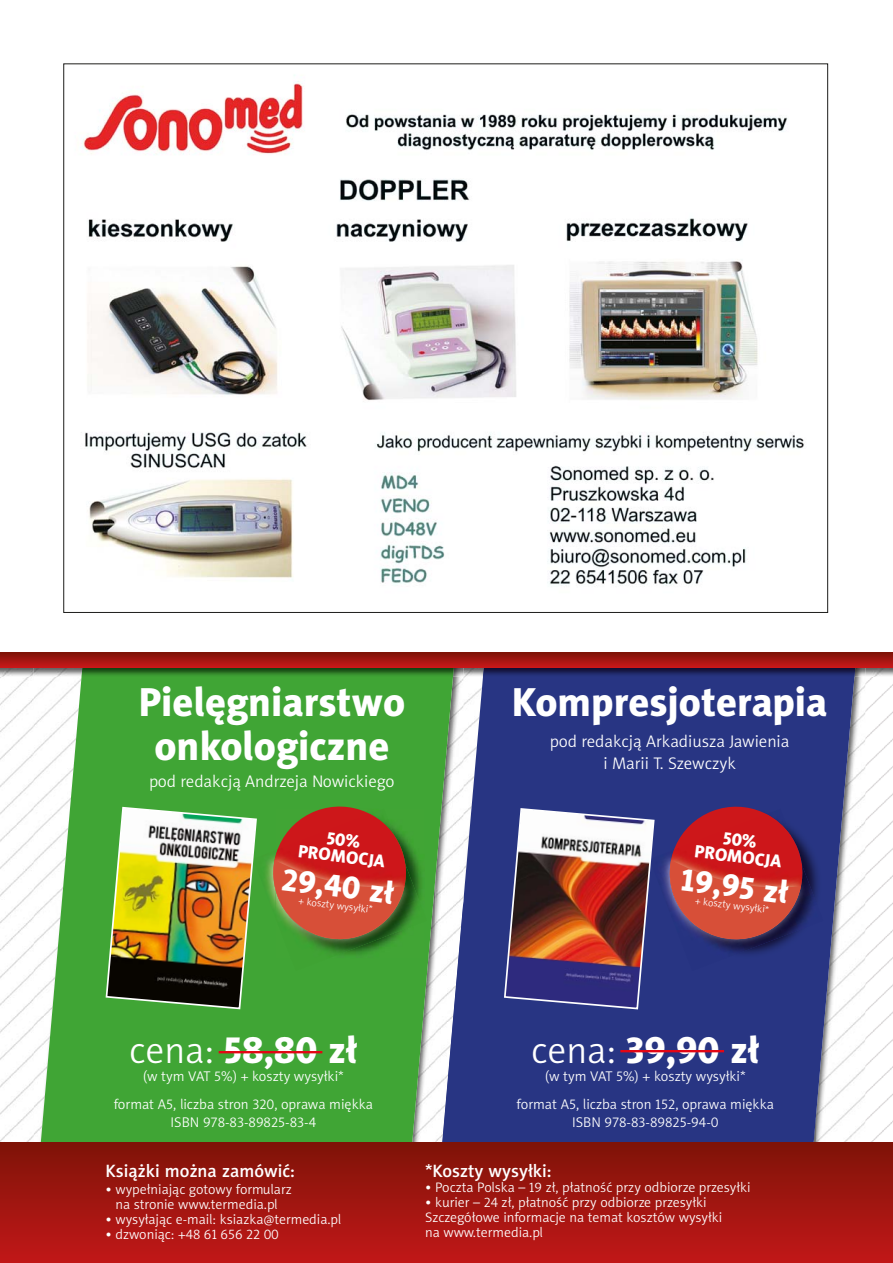
<style>
.page{position:relative;width:893px;height:1263px;background:#fff}
.page>*{position:absolute;margin:0;border:0;box-sizing:border-box;transform-origin:0 0}
.t1{font:40.65px/44px "Naomi Sans EFNTT Heavy";color:#fff;text-align:center}
.t2{font:37.8px "Naomi Sans EFNTT Heavy";color:#fff}
.t3{font:31.95px "Naomi Sans EFNTT Heavy";color:#fff}
.t4{font:18px "Naomi Sans EFNTT Medium";color:#fff}
.t5{font:17.85px/16.4px "Naomi Sans EFNTT Heavy";color:#fff;text-align:center}
.t6{font:16.95px/21.3px "Naomi Sans EFNTT Light";color:#fff;text-align:center}
.t7{font:14.25px/28.7px "Naomi Sans EFNTT Light";color:#fff;text-align:center}
.t8{font:13.95px/15px "Naomi Sans EFNTT Light";color:#fff;text-align:center}
.t9{font:10.2px "Naomi Sans EFNTT Light";color:#fff}
.s1{font-family:"Naomi Sans EFNTT Light"}
</style>
<div class="page">
<img style="left:0;top:677px;width:34px;height:466px">
<img style="left:865px;top:677px;width:28px;height:466px">
<img style="left:858px;top:677px;width:7px;height:466px">
<svg style="left:463px;top:677px;width:395px;height:466px;background:#3d488d"></svg>
<img style="left:456px;top:677px;width:7px;height:224px">
<img style="left:456px;top:901px;width:7px;height:242px">
<svg style="left:35px;top:677px;width:421px;height:466px;background:#5baf53"></svg>
<img style="left:655px;top:809px;width:168px;height:162px">
<svg style="left:661px;top:798px;width:150px;height:150px;background:#903146"></svg>
<hr style="left:620px;top:1050px;width:104px;height:2px;background:#e30614">
<img style="left:258px;top:809px;width:169px;height:162px">
<svg style="left:265px;top:798px;width:150px;height:150px;background:#98572c"></svg>
<hr style="left:219px;top:1051px;width:103px;height:2px;background:#e30614">
<img style="left:105px;top:806px;width:153px;height:204px">
<img style="left:503px;top:807px;width:152px;height:203px">
<div style="left:0;top:1143px;width:893px;height:120px;background:linear-gradient(to bottom,#7f1308,#c11718)"></div>
<img style="left:0;top:652px;width:893px;height:25px">
<img style="left:455px;top:668px;width:410px;height:9px">
<img style="left:483px;top:668px;width:373px;height:9px">
<img style="left:34px;top:668px;width:48px;height:9px">
<img style="left:82px;top:668px;width:373px;height:9px">
<svg style="left:0;top:653px;width:893px;height:15px;background:#a51511"></svg>
<img style="left:82px;top:75px;width:722px;height:511px">
<h1 class="t1" style="left:138px;top:680px;width:268px">Pielêgniarstwo onkologiczne</h1>
<p class="t6" style="left:149px;top:772px;width:247px">pod redakcj¹ Andrzeja Nowickiego</p>
<p class="t5" style="left:301px;top:827px;width:89px;rotate:7deg">50%<br>PROMOCJA</p>
<h3 class="t3" style="left:284px;top:860px;width:114px;rotate:7deg">29,40 z³</h3>
<p class="t9" style="left:299px;top:897px;width:76px;rotate:7deg">+ koszty wysy³ki*</p>
<h1 class="t1" style="left:512px;top:680px;width:317px">Kompresjoterapia</h1>
<p class="t6" style="left:550px;top:732px;width:241px">pod redakcj¹ Arkadiusza Jawienia i Marii T. Szewczyk</p>
<p class="t5" style="left:697px;top:827px;width:89px;rotate:7deg">50%<br>PROMOCJA</p>
<h3 class="t3" style="left:683px;top:861px;width:110px;rotate:7deg">19,95 z³</h3>
<p class="t9" style="left:695px;top:897px;width:76px;rotate:7deg">+ koszty wysy³ki*</p>
<h2 class="t2" style="left:129px;top:1028px;width:230px"><span class="s1">cena:</span> 58,80 z³</h2>
<p class="t7" style="left:114px;top:1063px;width:261px">(w tym VAT 5%) + koszty wysy³ki*<br>format A5, liczba stron 320, oprawa miêkka</p>
<p class="t7" style="left:171px;top:1109px;width:147px">ISBN 978-83-89825-83-4</p>
<p class="t4" style="left:106px;top:1160px;width:191px">Ksi¹¿ki mo¿na zamówiæ:</p>
<p class="t8" style="left:106px;top:1183px;width:188px">• wype³niaj¹c gotowy formularz na stronie www.termedia.pl</p>
<p class="t8" style="left:106px;top:1213px;width:237px">• wysy³aj¹c e-mail: ksiazka@termedia.pl</p>
<p class="t8" style="left:106px;top:1228px;width:175px">• dzwoni¹c: +48 61 656 22 00</p>
<h2 class="t2" style="left:531px;top:1028px;width:230px"><span class="s1">cena:</span> 39,90 z³</h2>
<p class="t7" style="left:516px;top:1063px;width:259px">(w tym VAT 5%) + koszty wysy³ki*<br>format A5, liczba stron 152, oprawa miêkka</p>
<p class="t7" style="left:572px;top:1109px;width:148px">ISBN 978-83-89825-94-0</p>
<p class="t4" style="left:425px;top:1160px;width:128px">*Koszty wysy³ki:</p>
<p class="t8" style="left:425px;top:1181px;width:327px">• Poczta Polska – 19 z³, p³atnoœæ przy odbiorze przesy³ki</p>
<p class="t8" style="left:425px;top:1196px;width:299px;text-align:left">• kurier – 24 z³, p³atnoœæ przy odbiorze przesy³ki<br>Szczegó³owe informacje na temat kosztów wysy³ki na www.termedia.pl</p>
</div>
